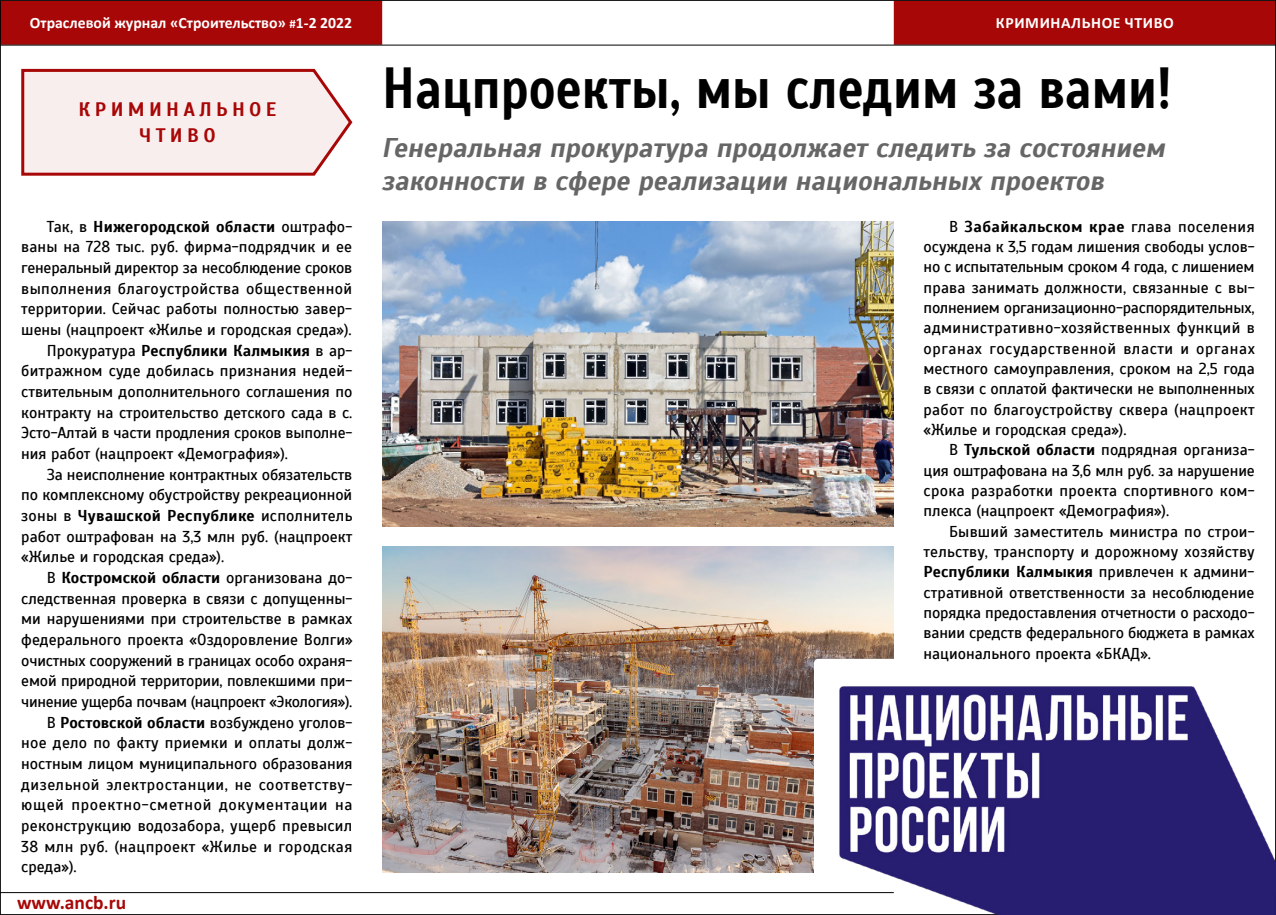
<style>
.page{position:relative;width:1276px;height:915px;background:#fff}
.page>*{position:absolute;margin:0;border:0;box-sizing:border-box;transform-origin:0 0}
.t1{font:700 57.75px "Scada";color:#000;scale:.86 1}
.t2{font:italic 700 27px/32.4px "Scada";color:#666}
.t3{font:700 19.5px/25.5px "Scada";letter-spacing:.22em;color:#a80707;text-align:center}
.t4{font:700 19.5px "Calibri";color:#a80707}
.t5{font:15.75px/20.2px "Scada";color:#000;text-align:justify}
.t6{font:700 15.75px "Scada";color:#000}
.t7{font:700 15.75px "Calibri";color:#fff}
.t8{font:15.75px "Scada";letter-spacing:-.02em;color:#000}
.t9{font:15.75px "Scada";letter-spacing:.03em;color:#000}
.t10{font:15.75px "Scada";letter-spacing:.025em;color:#000}
.t11{font:15.75px "Scada";letter-spacing:.02em;color:#000}
.t12{font:15.75px "Scada";letter-spacing:.04em;color:#000}
.s1{font-size:12.75px}
.s2{font-weight:400}
.s3{font-weight:700}
</style>
<div class="page">
<svg style="left:21px;top:68px;width:332px;height:108px"></svg>
<img style="left:382px;top:221px;width:512px;height:305px">
<img style="left:382px;top:546px;width:512px;height:326px">
<div style="left:0;top:1px;width:382px;height:44px;background:#a80707"></div>
<div style="left:894px;top:1px;width:382px;height:44px;background:#a80707"></div>
<hr style="left:0;top:0;width:1276px;height:1px;background:#000">
<hr style="left:0;top:45px;width:1276px;height:1px;background:#000">
<hr style="left:0;top:913px;width:1276px;height:1px;background:#000">
<hr style="left:0;top:0;width:1px;height:914px;background:#000">
<hr style="left:1275px;top:0;width:1px;height:914px;background:#000">
<hr style="left:0;top:891px;width:894px;height:1px;background:#000">
<img style="left:780px;top:626px;width:496px;height:288px">
<p class="t7" style="left:30px;top:12px;width:324px">Отраслевой журнал «Строительство» <span class="s1">#</span>1-2 2022</p>
<p class="t7" style="left:996px;top:12px;width:22px">Кримина</p>
<p class="t7" style="left:1071px;top:12px;width:31px">льное</p>
<p class="t7" style="left:1124px;top:12px;width:21px">чтиво</p>
<p class="t3" style="left:79px;top:97px;width:199px">КРИМИНАЛЬНОЕ<br>ЧТИВО</p>
<p class="t6" style="left:47px;top:216px;width:307px"><span class="s2">Так, в</span> Нижегородской области <span class="s2">оштрафо-</span></p>
<p class="t5" style="left:21px;top:237px;width:332px">ваны на 728 тыс. руб. фирма-подрядчик и ее</p>
<p class="t5" style="left:21px;top:257px;width:332px">генеральный директор за несоблюдение сроков</p>
<p class="t10" style="left:21px;top:279px;width:332px">выполнения благоустройства общественной</p>
<p class="t5" style="left:21px;top:299px;width:332px">территории. Сейчас работы полностью завер-</p>
<p class="t5" style="left:21px;top:319px;width:332px">шены (нацпроект «Жилье и городская среда»).</p>
<p class="t6" style="left:47px;top:340px;width:307px"><span class="s2">Прокуратура</span> Республики Калмыкия <span class="s2">в ар-</span></p>
<p class="t5" style="left:21px;top:361px;width:333px">битражном суде добилась признания недей-</p>
<p class="t5" style="left:21px;top:381px;width:333px">ствительным дополнительного соглашения по</p>
<p class="t5" style="left:21px;top:402px;width:333px">контракту на строительство детского сада в с.</p>
<p class="t5" style="left:21px;top:423px;width:333px">Эсто-Алтай в части продления сроков выполне-</p>
<p class="t5" style="left:21px;top:443px;width:268px">ния работ (нацпроект «Демография»).</p>
<p class="t5" style="left:47px;top:464px;width:307px">За неисполнение контрактных обязательств</p>
<p class="t5" style="left:21px;top:485px;width:332px">по комплексному обустройству рекреационной</p>
<p class="t6" style="left:21px;top:505px;width:333px"><span class="s2">зоны в</span> Чувашской Республике <span class="s2">исполнитель</span></p>
<p class="t5" style="left:21px;top:526px;width:333px">работ оштрафован на 3,3 млн руб. (нацпроект</p>
<p class="t5" style="left:21px;top:547px;width:204px">«Жилье и городская среда»).</p>
<p class="t6" style="left:47px;top:567px;width:307px"><span class="s2">В</span> Костромской области <span class="s2">организована до-</span></p>
<p class="t5" style="left:21px;top:588px;width:333px">следственная проверка в связи с допущенны-</p>
<p class="t5" style="left:21px;top:608px;width:332px">ми нарушениями при строительстве в рамках</p>
<p class="t5" style="left:21px;top:629px;width:333px">федерального проекта «Оздоровление Волги»</p>
<p class="t5" style="left:21px;top:650px;width:333px">очистных сооружений в границах особо охраня-</p>
<p class="t5" style="left:21px;top:670px;width:333px">емой природной территории, повлекшими при-</p>
<p class="t8" style="left:21px;top:692px;width:332px">чинение ущерба почвам (нацпроект «Экология»).</p>
<p class="t5" style="left:47px;top:712px;width:307px">В <span class="s3">Ростовской области</span> возбуждено уголов-</p>
<p class="t5" style="left:21px;top:732px;width:333px">ное дело по факту приемки и оплаты долж-</p>
<p class="t5" style="left:21px;top:753px;width:333px">ностным лицом муниципального образования</p>
<p class="t9" style="left:21px;top:774px;width:333px">дизельной электростанции, не соответству-</p>
<p class="t12" style="left:21px;top:795px;width:333px">ющей проектно-сметной документации на</p>
<p class="t5" style="left:21px;top:815px;width:332px">реконструкцию водозабора, ущерб превысил</p>
<p class="t11" style="left:21px;top:836px;width:333px">38 млн руб. (нацпроект «Жилье и городская</p>
<p class="t5" style="left:21px;top:856px;width:57px">среда»).</p>
<p class="t4" style="left:17px;top:889px;width:111px">www.ancb.ru</p>
<h1 class="t1" style="left:382px;top:53px;width:919px">Нацпроекты, мы следим за вами!</h1>
<h2 class="t2" style="left:382px;top:132px;width:784px">Генеральная прокуратура продолжает следить за состоянием законности в сфере реализации национальных проектов</h2>
<p class="t5" style="left:923px;top:216px;width:333px;text-indent:25px">В <span class="s3">Забайкальском крае</span> глава поселения осуждена к 3,5 годам лишения свободы услов&shy;но с испытательным сроком 4 года, с лишением права занимать должности, связанные с вы&shy;полнением организационно-распорядительных, административно-хозяйственных функций в органах государственной власти и органах местного самоуправления, сроком на 2,5 года в связи с оплатой фактически не выполненных работ по благоустройству сквера (нацпроект «Жилье и городская среда»).</p>
<p class="t5" style="left:923px;top:440px;width:333px;text-indent:26px">В <span class="s3">Тульской области</span> подрядная организа&shy;ция оштрафована на 3,6 млн руб. за нарушение срока разработки проекта спортивного ком&shy;плекса (нацпроект «Демография»).</p>
<p class="t5" style="left:923px;top:521px;width:333px;text-indent:26px">Бывший заместитель министра по строи&shy;тельству, транспорту и дорожному хозяйству <span class="s3">Республики Калмыкия</span> привлечен к админи&shy;стративной ответственности за несоблюдение порядка предоставления отчетности о расходо&shy;вании средств федерального бюджета в рамках национального проекта «БКАД».</p>
</div>
